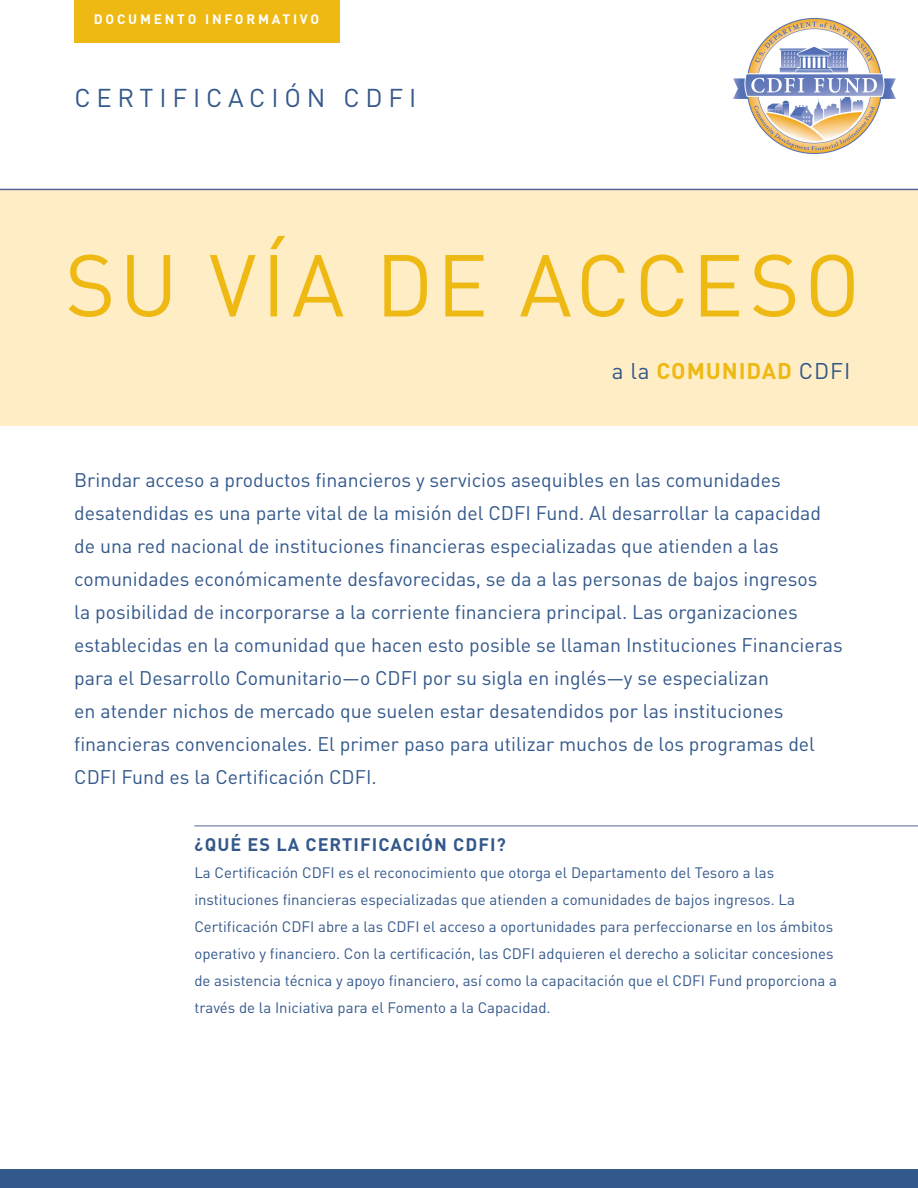
<style>
.page{position:relative;width:918px;height:1188px;background:#fff}
.page>*{position:absolute;margin:0;border:0;box-sizing:border-box;transform-origin:0 0}
.t1{font:86.25px "DIN Pro";letter-spacing:.045em;color:#efb914}
.t2{font:25.5px "DIN Pro";letter-spacing:.23em;color:#33588b}
.t3{font:700 22.5px "DIN Pro";letter-spacing:.04em;color:#efb914}
.t4{font:19.5px/33px "DIN Pro";color:#33588b}
.t5{font:700 18px "DIN Pro";letter-spacing:.06em;color:#33588b}
.t6{font:15px/27px "DIN Pro";color:#33588b}
.t7{font:700 13.5px "DIN Pro";letter-spacing:.21em;color:#fff}
.s1{font-weight:400;color:#33588b}
</style>
<div class="page">
<div style="left:0;top:1170px;width:918px;height:18px;background:#33588b"></div>
<hr style="left:194px;top:826px;width:724px;height:1px;background:#5c639a">
<div style="left:0;top:190px;width:918px;height:236px;background:#ffedc5"></div>
<svg style="left:0;top:18px;width:918px;height:172px"></svg>
<div style="left:74px;top:0;width:266px;height:42px;background:#efb914"></div>
<img style="left:733px;top:19px;width:163px;height:135px">
<p class="t7" style="left:94px;top:9px;width:227px">DOCUMENTO INFORMATIVO</p>
<h1 class="t2" style="left:74px;top:79px;width:343px">CERTIFICACIÓN CDFI</h1>
<h2 class="t1" style="left:65px;top:220px;width:797px">SU VÍA DE ACCESO</h2>
<h3 class="t3" style="left:612px;top:353px;width:240px"><span class="s1">a la</span> COMUNIDAD <span class="s1">CDFI</span></h3>
<p class="t4" style="left:74px;top:463px;width:770px">Brindar acceso a productos financieros y servicios asequibles en las comunidades desatendidas es una parte vital de la misión del CDFI Fund. Al desarrollar la capacidad de una red nacional de instituciones financieras especializadas que atienden a las comunidades económicamente desfavorecidas, se da a las personas de bajos ingresos<br>la posibilidad de incorporarse a la corriente financiera principal. Las organizaciones establecidas en la comunidad que hacen esto posible se llaman Instituciones Financieras para el Desarrollo Comunitario—o CDFI por su sigla en inglés—y se especializan<br>en atender nichos de mercado que suelen estar desatendidos por las instituciones financieras convencionales. El primer paso para utilizar muchos de los programas del CDFI Fund es la Certificación CDFI.</p>
<h3 class="t5" style="left:194px;top:830px;width:313px">¿QUÉ ES LA CERTIFICACIÓN CDFI?</h3>
<p class="t6" style="left:194px;top:858px;width:644px">La Certificación CDFI es el reconocimiento que otorga el Departamento del Tesoro a las instituciones financieras especializadas que atienden a comunidades de bajos ingresos. La Certificación CDFI abre a las CDFI el acceso a oportunidades para perfeccionarse en los ámbitos operativo y financiero. Con la certificación, las CDFI adquieren el derecho a solicitar concesiones de asistencia técnica y apoyo financiero, así como la capacitación que el CDFI Fund proporciona a través de la Iniciativa para el Fomento a la Capacidad.</p>
</div>
